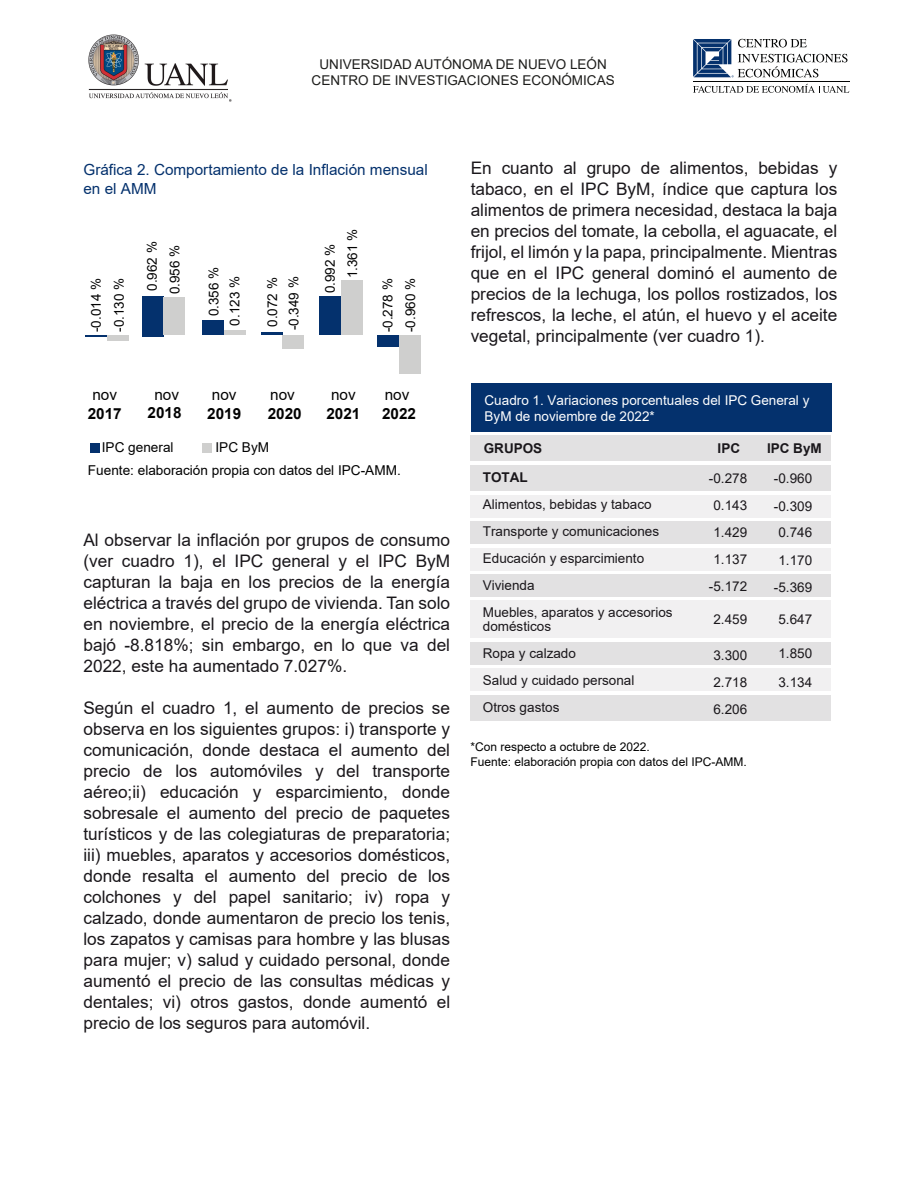
<style>
.page{position:relative;width:918px;height:1188px;background:#fff}
.page>*{position:absolute;margin:0;border:0;box-sizing:border-box;transform-origin:0 0}
.t1{font:17.25px/21px "Arial";color:#1a171b;text-align:justify}
.t2{font:15.3px/18.3px "Arial";color:#04316d}
.t3{font:700 15.3px "Arial";color:#020202}
.t4{font:15.3px "Arial";color:#020202}
.t5{font:13.65px "Arial";color:#020202}
.t6{font:13.5px/27px "Arial";color:#1a171b}
.t7{font:13.5px/23px "Arial";color:#020202}
.t8{font:13.5px/16.2px "Arial";color:#fff}
.t9{font:13.5px/16.2px "Arial";color:#1d1d1b;text-align:center}
.t10{font:700 13.5px "Arial";color:#1a171b}
.t11{font:12px/14.4px "Arial";color:#020202}
</style>
<div class="page">
<svg style="left:693px;top:39px;width:155px;height:38px"></svg>
<hr style="left:693px;top:81px;width:156px;height:1px;background:#030404">
<svg style="left:693px;top:84px;width:156px;height:9px"></svg>
<img style="left:88px;top:34px;width:144px;height:68px">
<div style="left:202px;top:443px;width:10px;height:10px;background:#cfcfce"></div>
<div style="left:90px;top:443px;width:9px;height:10px;background:#04316d"></div>
<hr style="left:85px;top:335px;width:22px;height:2px;background:#04316d">
<div style="left:107px;top:335px;width:22px;height:6px;background:#cfcfce"></div>
<div style="left:142px;top:296px;width:22px;height:40px;background:#04316d"></div>
<div style="left:163px;top:297px;width:22px;height:38px;background:#cfcfce"></div>
<div style="left:202px;top:321px;width:22px;height:14px;background:#04316d"></div>
<div style="left:224px;top:330px;width:22px;height:5px;background:#cfcfce"></div>
<hr style="left:261px;top:332px;width:22px;height:3px;background:#04316d">
<div style="left:283px;top:335px;width:21px;height:14px;background:#cfcfce"></div>
<div style="left:319px;top:296px;width:22px;height:39px;background:#04316d"></div>
<div style="left:341px;top:281px;width:22px;height:54px;background:#cfcfce"></div>
<div style="left:399px;top:335px;width:22px;height:38px;background:#cfcfce"></div>
<div style="left:377px;top:335px;width:22px;height:11px;background:#04316d"></div>
<div style="left:471px;top:383px;width:360px;height:48px;background:#04316d"></div>
<div style="left:471px;top:465px;width:360px;height:26px;background:#e2e1e2"></div>
<div style="left:471px;top:436px;width:360px;height:25px;background:#e2e1e2"></div>
<div style="left:471px;top:495px;width:360px;height:23px;background:#f1f0f1"></div>
<div style="left:471px;top:521px;width:360px;height:23px;background:#e2e1e2"></div>
<div style="left:471px;top:548px;width:360px;height:22px;background:#f1f0f1"></div>
<div style="left:471px;top:574px;width:360px;height:23px;background:#e2e1e2"></div>
<div style="left:471px;top:600px;width:360px;height:38px;background:#f1f0f1"></div>
<div style="left:471px;top:642px;width:360px;height:23px;background:#e2e1e2"></div>
<div style="left:471px;top:668px;width:360px;height:23px;background:#f1f0f1"></div>
<div style="left:471px;top:695px;width:360px;height:26px;background:#e2e1e2"></div>
<p class="t9" style="left:312px;top:56px;width:305px">UNIVERSIDAD AUTÓNOMA DE NUEVO LEÓN<br>CENTRO DE INVESTIGACIONES ECONÓMICAS</p>
<p class="t2" style="left:83px;top:161px;width:346px">Gráfica 2. Comportamiento de la Inflación mensual en el AMM</p>
<p class="t7" style="left:85px;top:332px;width:56px;rotate:-90deg">-0.014 % -0.130 %</p>
<p class="t7" style="left:141px;top:294px;width:55px;line-height:22.5px;rotate:-90deg">0.962 %<br>0.956 %</p>
<p class="t4" style="left:92px;top:384px;width:26px">nov</p>
<p class="t3" style="left:88px;top:402px;width:36px">2017</p>
<p class="t4" style="left:154px;top:384px;width:26px">nov</p>
<p class="t3" style="left:148px;top:402px;width:36px">2018</p>
<p class="t7" style="left:319px;top:278px;width:51px;line-height:22.4px;text-indent:-15px;rotate:-90deg">0.992 %<br>1.361 %</p>
<p class="t7" style="left:203px;top:326px;width:60px;line-height:21px;text-indent:9px;rotate:-90deg">0.356 %<br>0.123 %</p>
<p class="t7" style="left:262px;top:330px;width:56px;line-height:21.3px;rotate:-90deg">0.072 % -0.349 %</p>
<p class="t7" style="left:376px;top:332px;width:56px;rotate:-90deg">-0.278 % -0.960 %</p>
<p class="t4" style="left:212px;top:384px;width:26px">nov</p>
<p class="t3" style="left:207px;top:402px;width:36px">2019</p>
<p class="t4" style="left:270px;top:384px;width:26px">nov</p>
<p class="t3" style="left:268px;top:402px;width:36px">2020</p>
<p class="t4" style="left:331px;top:384px;width:26px">nov</p>
<p class="t3" style="left:326px;top:402px;width:36px">2021</p>
<p class="t4" style="left:385px;top:384px;width:26px">nov</p>
<p class="t3" style="left:382px;top:402px;width:36px">2022</p>
<p class="t5" style="left:102px;top:438px;width:73px">IPC general</p>
<p class="t5" style="left:216px;top:438px;width:55px">IPC ByM</p>
<p class="t5" style="left:88px;top:461px;width:314px">Fuente: elaboración propia con datos del IPC-AMM.</p>
<p class="t1" style="left:83px;top:529px;width:368px">Al observar la inflación por grupos de consumo (ver cuadro 1), el IPC general y el IPC ByM capturan la baja en los precios de la energía eléctrica a través del grupo de vivienda. Tan solo en noviembre, el precio de la energía eléctrica bajó -8.818%; sin embargo, en lo que va del 2022, este ha aumentado 7.027%.</p>
<p class="t1" style="left:83px;top:697px;width:368px">Según el cuadro 1, el aumento de precios se observa en los siguientes grupos: i) transporte y comunicación, donde destaca el aumento del precio de los automóviles y del transporte aéreo;ii) educación y esparcimiento, donde sobresale el aumento del precio de paquetes turísticos y de las colegiaturas de preparatoria; iii) muebles, aparatos y accesorios domésticos, donde resalta el aumento del precio de los colchones y del papel sanitario; iv) ropa y calzado, donde aumentaron de precio los tenis, los zapatos y camisas para hombre y las blusas para mujer; v) salud y cuidado personal, donde aumentó el precio de las consultas médicas y dentales; vi) otros gastos, donde aumentó el precio de los seguros para automóvil.</p>
<p class="t1" style="left:471px;top:158px;width:368px">En cuanto al grupo de alimentos, bebidas y tabaco, en el IPC ByM, índice que captura los alimentos de primera necesidad, destaca la baja en precios del tomate, la cebolla, el aguacate, el frijol, el limón y la papa, principalmente. Mientras que en el IPC general dominó el aumento de precios de la lechuga, los pollos rostizados, los refrescos, la leche, el atún, el huevo y el aceite vegetal, principalmente (ver cuadro 1).</p>
<p class="t8" style="left:485px;top:392px;width:326px">Cuadro 1. Variaciones porcentuales del IPC General y<br>ByM de noviembre de 2022*</p>
<p class="t10" style="left:484px;top:439px;width:60px">GRUPOS</p>
<p class="t10" style="left:718px;top:439px;width:24px">IPC</p>
<p class="t10" style="left:767px;top:439px;width:56px">IPC ByM</p>
<p class="t10" style="left:483px;top:468px;width:46px">TOTAL</p>
<p class="t6" style="left:483px;top:491px;width:191px">Alimentos, bebidas y tabaco<br>Transporte y comunicaciones<br>Educación y esparcimiento<br>Vivienda<br>Muebles, aparatos y accesorios</p>
<p class="t6" style="left:483px;top:613px;width:153px">domésticos<br>Ropa y calzado<br>Salud y cuidado personal<br>Otros gastos</p>
<p class="t6" style="left:709px;top:464px;width:40px;text-align:center">-0.278<br>0.143<br>1.429<br>1.137 -5.172</p>
<p class="t6" style="left:713px;top:605px;width:35px">2.459</p>
<p class="t6" style="left:713px;top:641px;width:35px;text-align:justify">3.300<br>2.718<br>6.206</p>
<p class="t11" style="left:471px;top:740px;width:278px">*Con respecto a octubre de 2022.<br>Fuente: elaboración propia con datos del IPC-AMM.</p>
<p class="t6" style="left:774px;top:463px;width:40px;line-height:28.5px">-0.960 -0.309</p>
<p class="t6" style="left:778px;top:517px;width:35px;line-height:28.5px">0.746<br>1.170</p>
<p class="t6" style="left:774px;top:574px;width:40px">-5.369</p>
<p class="t6" style="left:778px;top:605px;width:35px">5.647</p>
<p class="t6" style="left:778px;top:639px;width:35px;line-height:28.5px">1.850<br>3.134</p>
</div>
